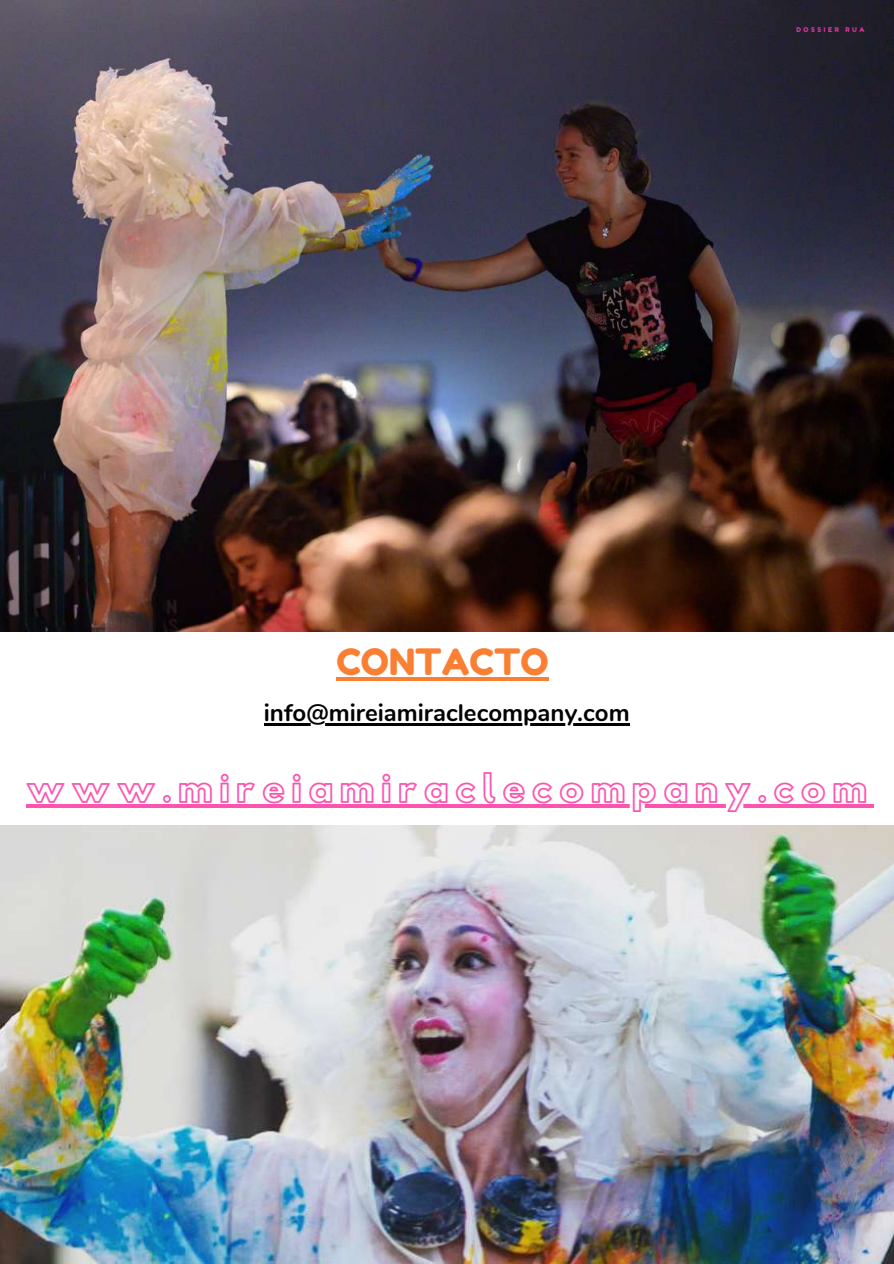
<style>
.page{position:relative;width:894px;height:1264px;background:#fff}
.page>*{position:absolute;margin:0;border:0;box-sizing:border-box;transform-origin:0 0}
.t1{font:36.3px "Fredoka One";color:#fa7f33}
.t2{font:35.1px "Hussar Ekologiczne 1";letter-spacing:.18em;color:#fc54af}
.t3{font:700 24px "Nunito";color:#000}
.t4{font:6.6px "Fredoka One";letter-spacing:.38em;color:#db349a}
</style>
<div class="page">
<img style="left:0;top:0;width:893px;height:631px">
<img style="left:0;top:825px;width:893px;height:438px">
<hr style="left:336px;top:677px;width:212px;height:4px;background:#fa7f33">
<hr style="left:264px;top:723px;width:365px;height:2px;background:#000">
<hr style="left:26px;top:804px;width:847px;height:4px;background:#fc54af">
<p class="t4" style="left:796px;top:26px;width:69px">DOSSIER RUA</p>
<h1 class="t1" style="left:336px;top:640px;width:214px">CONTACTO</h1>
<p class="t3" style="left:264px;top:696px;width:367px">info@mireiamiraclecompany.com</p>
<h2 class="t2" style="left:26px;top:774px;width:842px">www.mireiamiraclecompany.com</h2>
</div>
